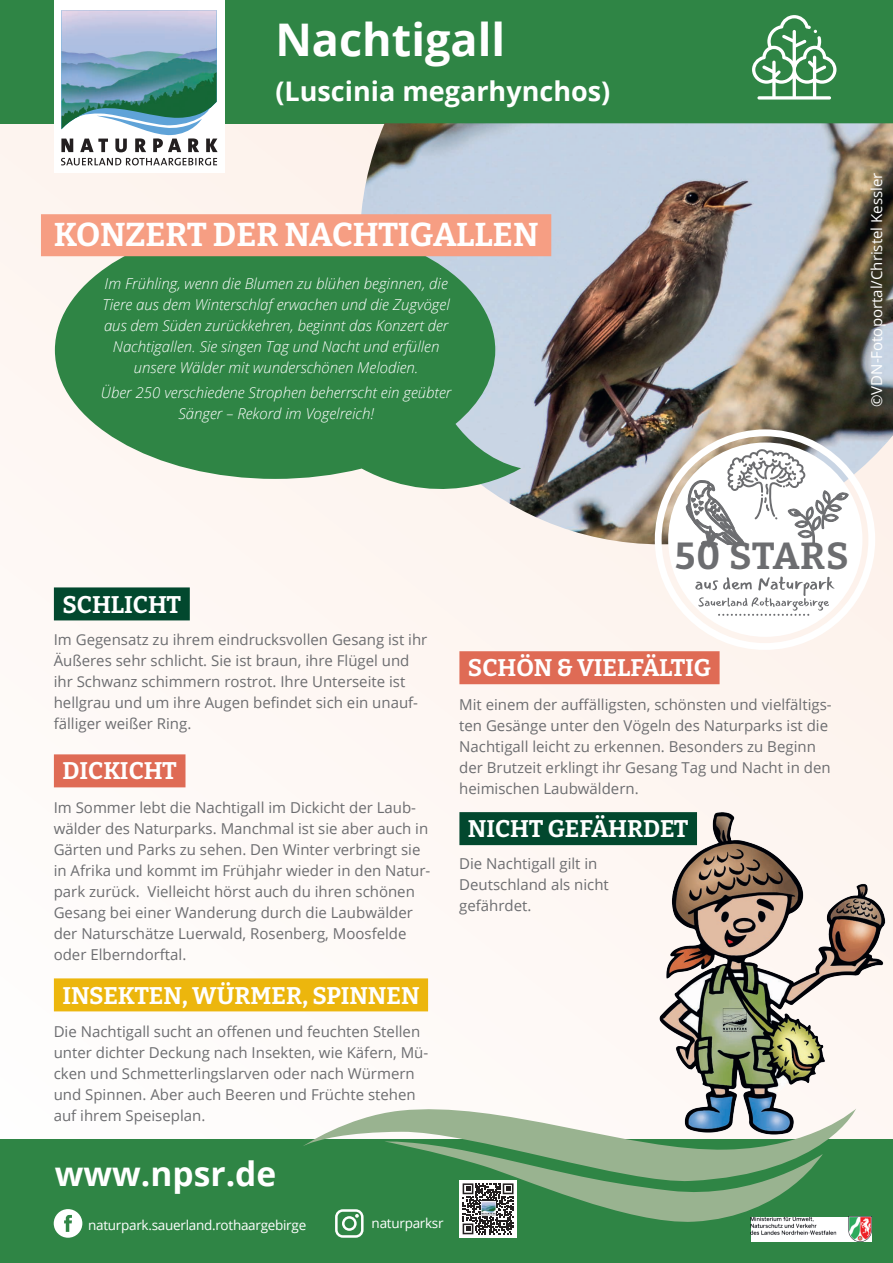
<style>
.page{position:relative;width:893px;height:1263px;background:#fef8f5}
.page>*{position:absolute;margin:0;border:0;box-sizing:border-box;transform-origin:0 0}
.t1{font:700 45px "Open Sans";color:#fff}
.t2{font:700 37.65px "Bitter";letter-spacing:.01em;color:#6c6d70}
.t3{font:700 33.6px "Open Sans";color:#fff}
.t4{font:700 33px "Bitter";letter-spacing:-.005em;color:#fff}
.t5{font:700 27px "Open Sans";color:#fff}
.t6{font:700 24px "Bitter";color:#fff}
.t7{font:15px/21px "Open Sans";color:#6c6d70}
.t8{font:italic 300 15px/21px "Open Sans";color:#fff;text-align:center}
.t9{font:15px "Open Sans";color:#fff}
.t10{font:13.5px "Open Sans";letter-spacing:-.02em;color:#fff}
</style>
<div class="page">
<div style="left:0;top:0;width:893px;height:123px;background:#2f8545"></div>
<div style="left:54px;top:3px;width:170px;height:170px;background:#fff"></div>
<svg style="left:61px;top:158px;width:156px;height:7px"></svg>
<svg style="left:61px;top:10px;width:157px;height:142px"></svg>
<hr style="left:54px;top:0;width:170px;height:3px;background:#fff">
<div style="left:0;top:1140px;width:893px;height:123px;background:#2f8545"></div>
<img style="left:751px;top:1217px;width:121px;height:24px">
<svg style="left:54px;top:1209px;width:28px;height:29px"></svg>
<svg style="left:335px;top:1209px;width:29px;height:29px"></svg>
<svg style="left:459px;top:1234px;width:58px;height:4px"></svg>
<svg style="left:303px;top:1109px;width:322px;height:37px;fill:#99b390"></svg>
<svg style="left:384px;top:1140px;width:439px;height:94px"></svg>
<svg style="left:752px;top:15px;width:84px;height:85px"></svg>
<img style="left:625px;top:812px;width:268px;height:352px">
<img style="left:360px;top:123px;width:533px;height:421px">
<svg style="left:55px;top:256px;width:466px;height:259px;fill:#2f8545"></svg>
<svg style="left:655px;top:429px;width:220px;height:160px;fill:#fff"></svg>
<svg style="left:695px;top:577px;width:139px;height:39px"></svg>
<svg style="left:686px;top:449px;width:162px;height:99px"></svg>
<div style="left:54px;top:587px;width:136px;height:33px;background:#02482e"></div>
<div style="left:459px;top:651px;width:261px;height:33px;background:#df6b55"></div>
<div style="left:54px;top:754px;width:131px;height:33px;background:#df6b55"></div>
<div style="left:54px;top:978px;width:374px;height:33px;background:#ecb60d"></div>
<div style="left:41px;top:214px;width:510px;height:42px;background:#f69e83"></div>
<div style="left:459px;top:812px;width:238px;height:33px;background:#02482e"></div>
<h1 class="t1" style="left:275px;top:7px;width:231px">Nachtigall</h1>
<h3 class="t5" style="left:275px;top:72px;width:337px">(Luscinia megarhynchos)</h3>
<h3 class="t4" style="left:54px;top:214px;width:486px">KONZERT DER NACHTIGALLEN</h3>
<p class="t8" style="left:103px;top:272px;width:349px">Im Frühling, wenn die Blumen zu blühen beginnen, die Tiere aus dem Winterschlaf erwachen und die Zugvögel aus dem Süden zurückkehren, beginnt das Konzert der Nachtigallen. Sie singen Tag und Nacht und erfüllen unsere Wälder mit wunderschönen Melodien.</p>
<p class="t8" style="left:101px;top:381px;width:352px">Über 250 verschiedene Strophen beherrscht ein geübter<br>Sänger – Rekord im Vogelreich!</p>
<p class="t9" style="left:866px;top:407px;width:236px;rotate:-90deg">©VDN-Fotoportal/Christel Kessler</p>
<h3 class="t6" style="left:62px;top:589px;width:120px">SCHLICHT</h3>
<p class="t7" style="left:54px;top:628px;width:375px">Im Gegensatz zu ihrem eindrucksvollen Gesang ist ihr Äußeres sehr schlicht. Sie ist braun, ihre Flügel und ihr Schwanz schimmern rostrot. Ihre Unterseite ist hellgrau und um ihre Augen befindet sich ein unauf&shy;fälliger weißer Ring.</p>
<h3 class="t6" style="left:62px;top:756px;width:116px">DICKICHT</h3>
<p class="t7" style="left:54px;top:796px;width:378px">Im Sommer lebt die Nachtigall im Dickicht der Laub&shy;wälder des Naturparks. Manchmal ist sie aber auch in Gärten und Parks zu sehen. Den Winter verbringt sie in Afrika und kommt im Frühjahr wieder in den Natur&shy;park zurück. Vielleicht hörst auch du ihren schönen Gesang bei einer Wanderung durch die Laubwälder der Naturschätze Luerwald, Rosenberg, Moosfelde oder Elberndorftal.</p>
<h3 class="t6" style="left:62px;top:980px;width:359px">INSEKTEN, WÜRMER, SPINNEN</h3>
<p class="t7" style="left:54px;top:1020px;width:376px">Die Nachtigall sucht an offenen und feuchten Stellen unter dichter Deckung nach Insekten, wie Käfern, Mü&shy;cken und Schmetterlingslarven oder nach Würmern und Spinnen. Aber auch Beeren und Früchte stehen auf ihrem Speiseplan.</p>
<h3 class="t3" style="left:55px;top:1150px;width:223px">www.npsr.de</h3>
<p class="t10" style="left:88px;top:1216px;width:220px">naturpark.sauerland.rothaargebirge</p>
<p class="t10" style="left:372px;top:1214px;width:73px">naturparksr</p>
<h2 class="t2" style="left:675px;top:532px;width:176px">50 STARS</h2>
<h3 class="t6" style="left:468px;top:653px;width:245px">SCHÖN &amp; VIELFÄLTIG</h3>
<p class="t7" style="left:459px;top:693px;width:374px">Mit einem der auffälligsten, schönsten und vielfältigs&shy;ten Gesänge unter den Vögeln des Naturparks ist die Nachtigall leicht zu erkennen. Besonders zu Beginn der Brutzeit erklingt ihr Gesang Tag und Nacht in den heimischen Laubwäldern.</p>
<h3 class="t6" style="left:468px;top:814px;width:222px">NICHT GEFÄHRDET</h3>
<p class="t7" style="left:459px;top:852px;width:151px">Die Nachtigall gilt in<br>Deutschland als nicht gefährdet.</p>
</div>
